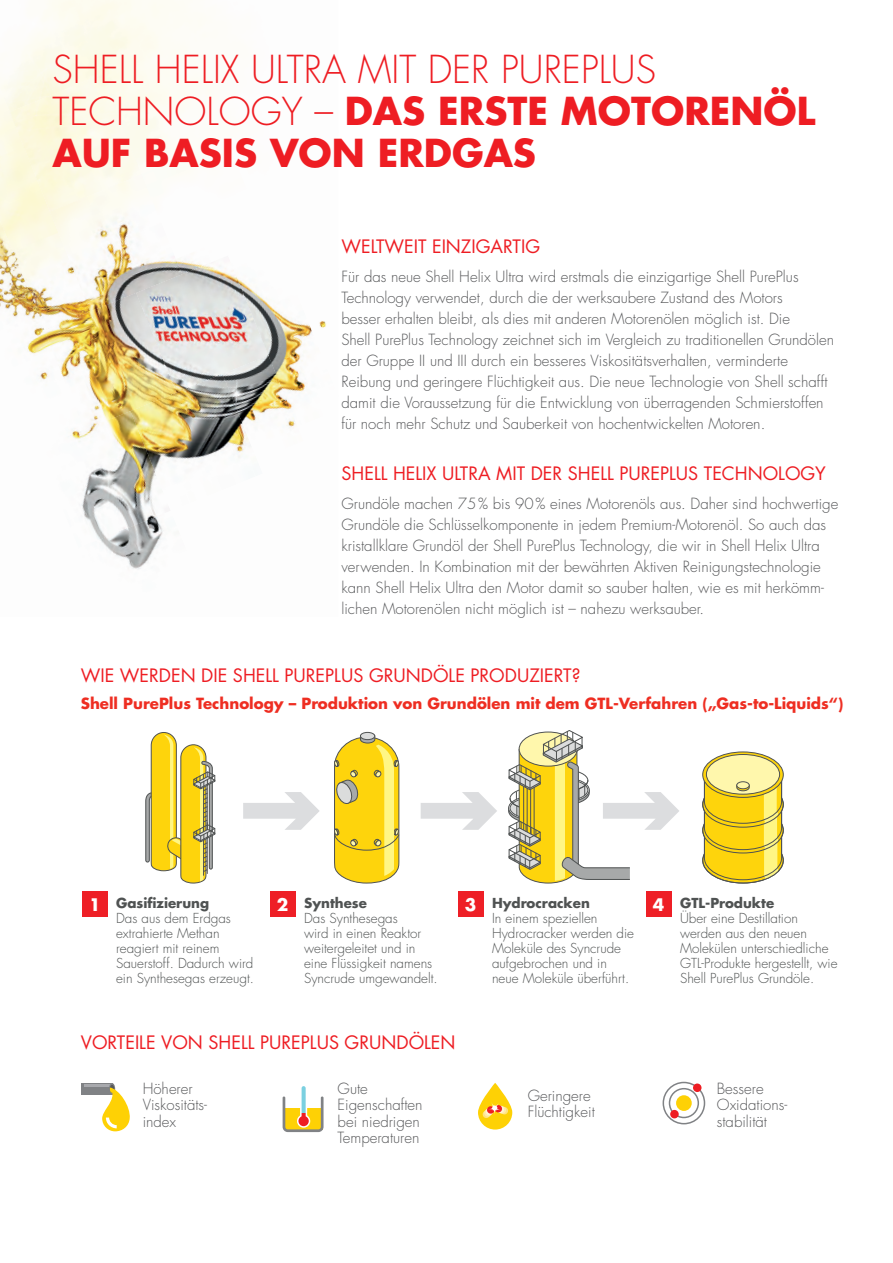
<style>
.page{position:relative;width:893px;height:1263px;background:#fff}
.page>*{position:absolute;margin:0;border:0;box-sizing:border-box;transform-origin:0 0}
.t1{font:300 37.5px/42px "Futura Std";color:#ee1d23}
.t2{font:18px "Futura Std";color:#ee1d23}
.t3{font:700 16.8px "Futura Std";color:#fff}
.t4{font:300 15px/21px "Futura Std";color:#57585a}
.t5{font:700 15px "Futura Std";color:#ee2e22}
.t6{font:300 13.35px/14.9px "Futura Std";color:#4f5252}
.t7{font:700 13.35px "Futura Std";color:#4f5252}
.s1{font-weight:700}
</style>
<div class="page">
<div style="left:71px;top:0;width:107px;height:75px;background:#fdfbee"></div>
<img style="left:9px;top:75px;width:92px;height:137px">
<div style="left:101px;top:37px;width:111px;height:137px;background:#fdfcf0"></div>
<img style="left:0;top:220px;width:50px;height:132px">
<img style="left:50px;top:174px;width:91px;height:119px">
<img style="left:142px;top:137px;width:70px;height:37px">
<img style="left:44px;top:293px;width:92px;height:118px">
<img style="left:136px;top:256px;width:92px;height:118px">
<img style="left:228px;top:270px;width:66px;height:85px">
<img style="left:294px;top:320px;width:32px;height:35px">
<img style="left:71px;top:411px;width:59px;height:100px">
<img style="left:130px;top:374px;width:92px;height:137px">
<img style="left:222px;top:355px;width:87px;height:103px">
<img style="left:83px;top:511px;width:80px;height:58px">
<img style="left:171px;top:473px;width:51px;height:38px">
<div style="left:82px;top:891px;width:25px;height:25px;background:#ee1f26"></div>
<div style="left:270px;top:891px;width:25px;height:25px;background:#ee1f26"></div>
<div style="left:458px;top:891px;width:25px;height:25px;background:#ee1f26"></div>
<div style="left:646px;top:891px;width:25px;height:25px;background:#ee1f26"></div>
<svg style="left:145px;top:732px;width:71px;height:152px"></svg>
<div style="left:360px;top:732px;width:15px;height:8px;border:1px solid #4f5252;border-radius:50%"></div>
<svg style="left:334px;top:733px;width:66px;height:151px;background:#ecd040"></svg>
<svg style="left:703px;top:752px;width:80px;height:45px"></svg>
<div style="left:702px;top:751px;width:82px;height:47px;border:1px solid #4f5252;border-radius:50%"></div>
<div style="left:706px;top:754px;width:74px;height:40px;background:#fff7ac;border-radius:50%"></div>
<div style="left:706px;top:754px;width:74px;height:40px;border:1px solid #4f5252;border-radius:50%"></div>
<svg style="left:702px;top:778px;width:82px;height:106px;background:#e9cf42"></svg>
<div style="left:737px;top:782px;width:12px;height:7px;background:#fff7ac;border-radius:50%"></div>
<div style="left:736px;top:781px;width:14px;height:8px;border:1px solid #4f5252;border-radius:50%"></div>
<svg style="left:243px;top:792px;width:76px;height:38px"></svg>
<svg style="left:421px;top:792px;width:76px;height:38px"></svg>
<svg style="left:508px;top:730px;width:171px;height:154px"></svg>
<svg style="left:283px;top:1086px;width:41px;height:46px"></svg>
<svg style="left:662px;top:1081px;width:44px;height:44px"></svg>
<div style="left:693px;top:1083px;width:8px;height:9px;background:#ee1d23;border-radius:50%"></div>
<div style="left:670px;top:1110px;width:9px;height:8px;background:#ee1d23;border-radius:50%"></div>
<svg style="left:478px;top:1083px;width:34px;height:46px"></svg>
<svg style="left:482px;top:1101px;width:27px;height:17px"></svg>
<svg style="left:81px;top:1083px;width:30px;height:11px"></svg>
<hr style="left:84px;top:1085px;width:30px;height:2px;background:#a8a9ad">
<div style="left:109px;top:1083px;width:6px;height:11px;background:#808285;border-radius:50%"></div>
<svg style="left:102px;top:1085px;width:28px;height:46px"></svg>
<h1 class="t1" style="left:53px;top:50px;width:764px">SHELL HELIX ULTRA MIT DER PUREPLUS<br>TECHNOLOGY – <span class="s1">DAS ERSTE MOTORENÖL<br>AUF BASIS VON ERDGAS</span></h1>
<p class="t2" style="left:341px;top:235px;width:200px">WELTWEIT EINZIGARTIG</p>
<p class="t4" style="left:341px;top:267px;width:494px">Für das neue Shell Helix Ultra wird erstmals die einzigartige Shell PurePlus Technology verwendet, durch die der werksaubere Zustand des Motors<br>besser erhalten bleibt, als dies mit anderen Motorenölen möglich ist. Die<br>Shell PurePlus Technology zeichnet sich im Vergleich zu traditionellen Grundölen der Gruppe II und III durch ein besseres Viskositätsverhalten, verminderte Reibung und geringere Flüchtigkeit aus. Die neue Technologie von Shell schafft damit die Voraussetzung für die Entwicklung von überragenden Schmierstoffen für noch mehr Schutz und Sauberkeit von hochentwickelten Motoren.</p>
<p class="t2" style="left:341px;top:462px;width:486px">SHELL HELIX ULTRA MIT DER SHELL PUREPLUS TECHNOLOGY</p>
<p class="t4" style="left:341px;top:494px;width:498px">Grundöle machen 75 % bis 90 % eines Motorenöls aus. Daher sind hochwertige Grundöle die Schlüsselkomponente in jedem Premium-Motorenöl. So auch das kristallklare Grundöl der Shell PurePlus Technology, die wir in Shell Helix Ultra verwenden. In Kombination mit der bewährten Aktiven Reinigungstechnologie kann Shell Helix Ultra den Motor damit so sauber halten, wie es mit herkömm&shy;lichen Motorenölen nicht möglich ist – nahezu werksauber.</p>
<p class="t2" style="left:81px;top:664px;width:501px">WIE WERDEN DIE SHELL PUREPLUS GRUNDÖLE PRODUZIERT?</p>
<p class="t5" style="left:81px;top:693px;width:764px">Shell PurePlus Technology – Produktion von Grundölen mit dem GTL-Verfahren („Gas-to-Liquids“)</p>
<p class="t7" style="left:116px;top:894px;width:95px">Gasifizierung</p>
<p class="t6" style="left:116px;top:911px;width:139px">Das aus dem Erdgas extrahierte Methan reagiert mit reinem<br>Sauerstoff. Dadurch wird ein Synthesegas erzeugt.</p>
<p class="t3" style="left:89px;top:893px;width:13px">1</p>
<p class="t7" style="left:304px;top:894px;width:64px">Synthese</p>
<p class="t6" style="left:304px;top:911px;width:135px">Das Synthesegas<br>wird in einen Reaktor weitergeleitet und in eine Flüssigkeit namens<br>Syncrude umgewandelt.</p>
<p class="t3" style="left:277px;top:893px;width:13px">2</p>
<p class="t7" style="left:492px;top:894px;width:99px">Hydrocracken</p>
<p class="t6" style="left:492px;top:911px;width:143px">In einem speziellen<br>Hydrocracker werden die<br>Moleküle des Syncrude aufgebrochen und in neue Moleküle überführt.</p>
<p class="t3" style="left:465px;top:893px;width:13px">3</p>
<p class="t7" style="left:680px;top:894px;width:96px">GTL-Produkte</p>
<p class="t6" style="left:680px;top:911px;width:159px">Über eine Destillation werden aus den neuen<br>Molekülen unterschiedliche<br>GTL-Produkte hergestellt, wie<br>Shell PurePlus Grundöle.</p>
<p class="t3" style="left:653px;top:893px;width:13px">4</p>
<p class="t2" style="left:81px;top:1031px;width:376px">VORTEILE VON SHELL PUREPLUS GRUNDÖLEN</p>
<p class="t4" style="left:143px;top:1081px;width:66px;line-height:16.5px">Höherer<br>Viskositäts&shy;index</p>
<p class="t4" style="left:338px;top:1081px;width:86px;line-height:16.5px">Gute<br>Eigenschaften bei niedrigen<br>Temperaturen</p>
<p class="t4" style="left:528px;top:1087px;width:69px;line-height:16.5px">Geringere<br>Flüchtigkeit</p>
<p class="t4" style="left:717px;top:1081px;width:72px;line-height:16.5px">Bessere<br>Oxidations&shy;stabilität</p>
</div>
